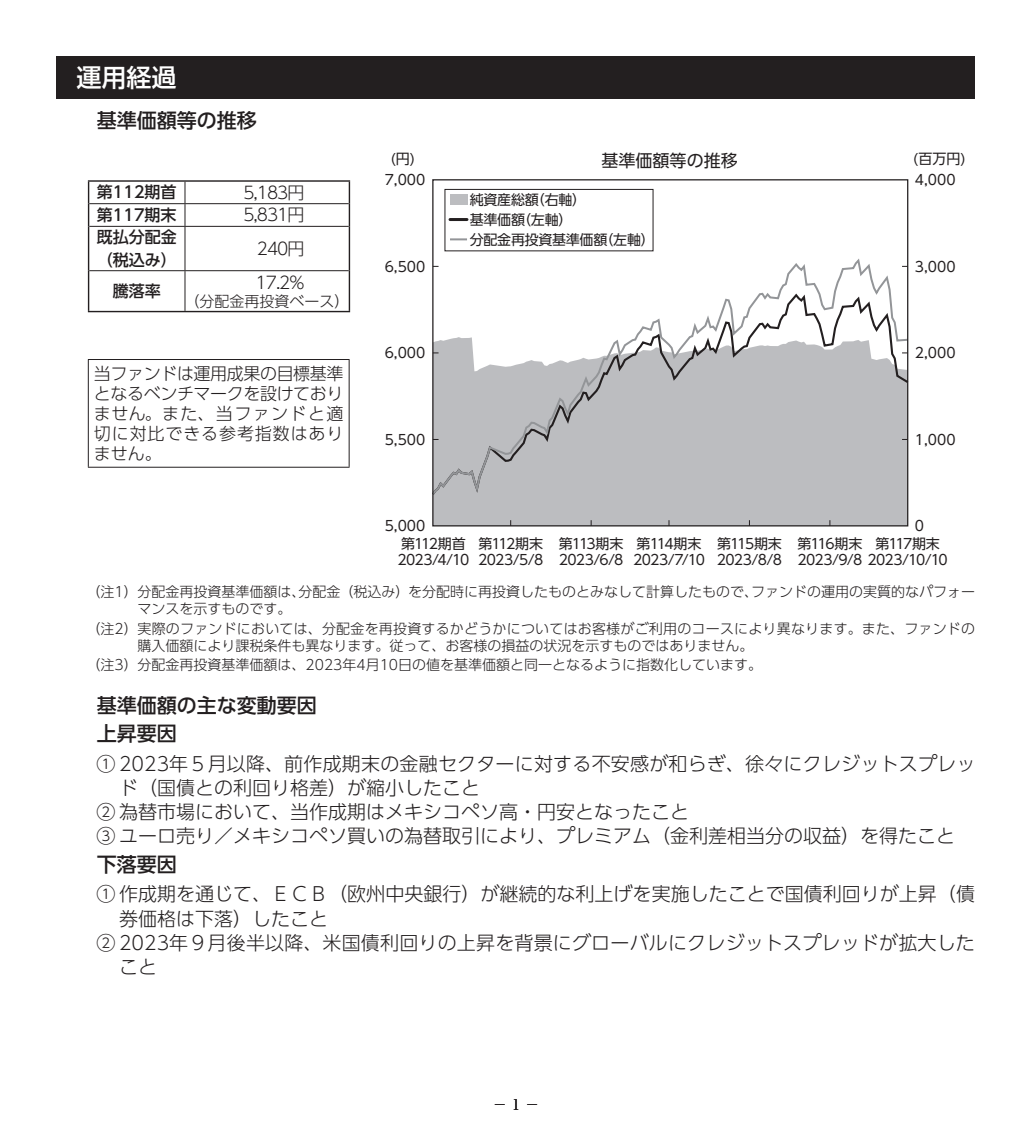
<style>
.page{position:relative;width:1032px;height:1134px;background:#fff}
.page>*{position:absolute;margin:0;border:0;box-sizing:border-box;transform-origin:0 0}
.t1{font:500 25px "UD Shin Go Pro";color:#fff}
.t2{font:500 20px/28.4px "UD Shin Go Pro";color:#231f20}
.t3{font:300 19px "UD Shin Go Pro";color:#231f20}
.t4{font:300 17px/19.8px "UD Shin Go Pro";letter-spacing:-.025em;color:#231f20;text-align:justify}
.t5{font:17px "UD Shin Go Pro";color:#231f20}
.t6{font:500 16px/22.6px "UD Shin Go Pro";color:#231f20}
.t7{font:300 15px "UD Shin Go Pro";color:#231f20}
.t8{font:300 14.2px "UD Reimin Pro";color:#231f20}
.t9{font:300 14px/17px "UD Shin Go Pro";color:#231f20}
.t10{font:14px/19.8px "UD Shin Go Pro";letter-spacing:-.02em;color:#231f20}
.t11{font:14px/16.8px "UD Shin Go Pro";letter-spacing:-.065em;color:#231f20}
.t12{font:14px/16.8px "UD Shin Go Pro";letter-spacing:-.05em;color:#231f20}
</style>
<div class="page">
<div style="left:57px;top:57px;width:918px;height:42px;background:#231f20"></div>
<hr style="left:88px;top:180px;width:97px;height:2px;background:#231f20">
<hr style="left:185px;top:180px;width:165px;height:2px;background:#231f20">
<hr style="left:185px;top:203px;width:164px;height:1px;background:#231f20">
<hr style="left:185px;top:226px;width:164px;height:1px;background:#231f20">
<hr style="left:185px;top:270px;width:164px;height:1px;background:#231f20">
<hr style="left:185px;top:311px;width:165px;height:1px;background:#231f20">
<svg style="left:88px;top:181px;width:98px;height:131px"></svg>
<svg style="left:349px;top:182px;width:1px;height:44px"></svg>
<hr style="left:88px;top:226px;width:1px;height:45px;background:#231f20">
<hr style="left:349px;top:226px;width:1px;height:45px;background:#231f20">
<hr style="left:88px;top:271px;width:1px;height:40px;background:#231f20">
<hr style="left:349px;top:271px;width:1px;height:40px;background:#231f20">
<hr style="left:88px;top:359px;width:262px;height:1px;background:#231f20">
<hr style="left:88px;top:360px;width:1px;height:107px;background:#231f20">
<hr style="left:349px;top:360px;width:1px;height:107px;background:#231f20">
<hr style="left:88px;top:467px;width:262px;height:1px;background:#231f20">
<div style="left:434px;top:497px;width:472px;height:27px;background:#bcbdc0"></div>
<svg style="left:434px;top:256px;width:475px;height:241px"></svg>
<div style="left:445px;top:189px;width:208px;height:62px;border:1px solid #231f20"></div>
<div style="left:450px;top:195px;width:17px;height:10px;background:#bcbdc0"></div>
<hr style="left:450px;top:218px;width:17px;height:3px;background:#231f20">
<svg style="left:450px;top:238px;width:17px;height:2px"></svg>
<h1 class="t1" style="left:77px;top:58px;width:101px">運用経過</h1>
<p class="t2" style="left:57px;top:105px;width:202px">　　基準価額等の推移</p>
<p class="t6" style="left:97px;top:181px;width:81px">第112期首</p>
<p class="t4" style="left:243px;top:182px;width:63px">5,183円</p>
<p class="t6" style="left:97px;top:203px;width:81px">第117期末</p>
<p class="t4" style="left:243px;top:204px;width:63px">5,831円</p>
<p class="t6" style="left:97px;top:225px;width:81px">既払分配金（税込み）</p>
<p class="t4" style="left:257px;top:238px;width:49px">240円</p>
<p class="t6" style="left:113px;top:279px;width:49px">騰落率</p>
<p class="t4" style="left:256px;top:272px;width:50px">17.2%</p>
<p class="t7" style="left:185px;top:289px;width:166px">（分配金再投資ベース）</p>
<p class="t4" style="left:94px;top:363px;width:251px">当ファンドは運用成果の目標基準となるベンチマークを設けておりません。また、当ファンドと適切に対比できる参考指数はありません。</p>
<p class="t10" style="left:391px;top:149px;width:26px">(円)</p>
<p class="t5" style="left:601px;top:147px;width:138px">基準価額等の推移</p>
<p class="t10" style="left:913px;top:149px;width:54px">(百万円)</p>
<p class="t10" style="left:385px;top:169px;width:42px">7,000</p>
<p class="t10" style="left:915px;top:169px;width:42px">4,000</p>
<p class="t10" style="left:470px;top:190px;width:186px">純資産総額（右軸）<br>基準価額（左軸）<br>分配金再投資基準価額（左軸）</p>
<p class="t10" style="left:385px;top:256px;width:42px">6,500</p>
<p class="t10" style="left:915px;top:256px;width:42px">3,000</p>
<p class="t10" style="left:385px;top:342px;width:42px">6,000</p>
<p class="t10" style="left:915px;top:342px;width:42px">2,000</p>
<p class="t10" style="left:385px;top:429px;width:42px">5,500</p>
<p class="t10" style="left:915px;top:429px;width:42px">1,000</p>
<p class="t10" style="left:385px;top:516px;width:42px">5,000</p>
<p class="t10" style="left:915px;top:516px;width:11px">0</p>
<p class="t11" style="left:397px;top:534px;width:73px">第112期首<br>2023/4/10</p>
<p class="t12" style="left:478px;top:534px;width:67px">第112期末<br>2023/5/8</p>
<p class="t12" style="left:559px;top:534px;width:66px">第113期末<br>2023/6/8</p>
<p class="t11" style="left:633px;top:534px;width:73px">第114期末<br>2023/7/10</p>
<p class="t12" style="left:717px;top:534px;width:67px">第115期末<br>2023/8/8</p>
<p class="t11" style="left:797px;top:534px;width:152px">第116期末<br>2023/9/8 2023/10/10</p>
<p class="t10" style="left:875px;top:533px;width:66px">第117期末</p>
<p class="t9" style="left:137px;top:582px;width:839px;text-indent:-51px">（注1）分配金再投資基準価額は、分配金（税込み）を分配時に再投資したものとみなして計算したもので、ファンドの運用の実質的なパフォーマンスを示すものです。</p>
<p class="t9" style="left:137px;top:619px;width:839px;text-indent:-51px">（注2）実際のファンドにおいては、分配金を再投資するかどうかについてはお客様がご利用のコースにより異なります。また、ファンドの購入価額により課税条件も異なります。従って、お客様の損益の状況を示すものではありません。</p>
<p class="t9" style="left:87px;top:656px;width:677px">（注3）分配金再投資基準価額は、2023年4月10日の値を基準価額と同一となるように指数化しています。</p>
<p class="t2" style="left:57px;top:690px;width:262px">　　基準価額の主な変動要因　　上昇要因</p>
<p class="t3" style="left:96px;top:748px;width:880px">① 2023年５月以降、前作成期末の金融セクターに対する不安感が和らぎ、徐々にクレジットスプレッ</p>
<p class="t3" style="left:119px;top:772px;width:363px">ド（国債との利回り格差）が縮小したこと</p>
<p class="t3" style="left:96px;top:797px;width:594px">② 為替市場において、当作成期はメキシコペソ高・円安となったこと</p>
<p class="t3" style="left:96px;top:821px;width:860px">③ ユーロ売り／メキシコペソ買いの為替取引により、プレミアム（金利差相当分の収益）を得たこと</p>
<p class="t2" style="left:57px;top:849px;width:121px">　　下落要因</p>
<p class="t3" style="left:96px;top:879px;width:880px">① 作成期を通じて、ＥＣＢ（欧州中央銀行）が継続的な利上げを実施したことで国債利回りが上昇（債</p>
<p class="t3" style="left:119px;top:903px;width:210px">券価格は下落）したこと</p>
<p class="t3" style="left:96px;top:927px;width:880px">② 2023年９月後半以降、米国債利回りの上昇を背景にグローバルにクレジットスプレッドが拡大した</p>
<p class="t3" style="left:119px;top:951px;width:39px">こと</p>
<p class="t8" style="left:493px;top:1093px;width:48px">－ 1 －</p>
</div>
